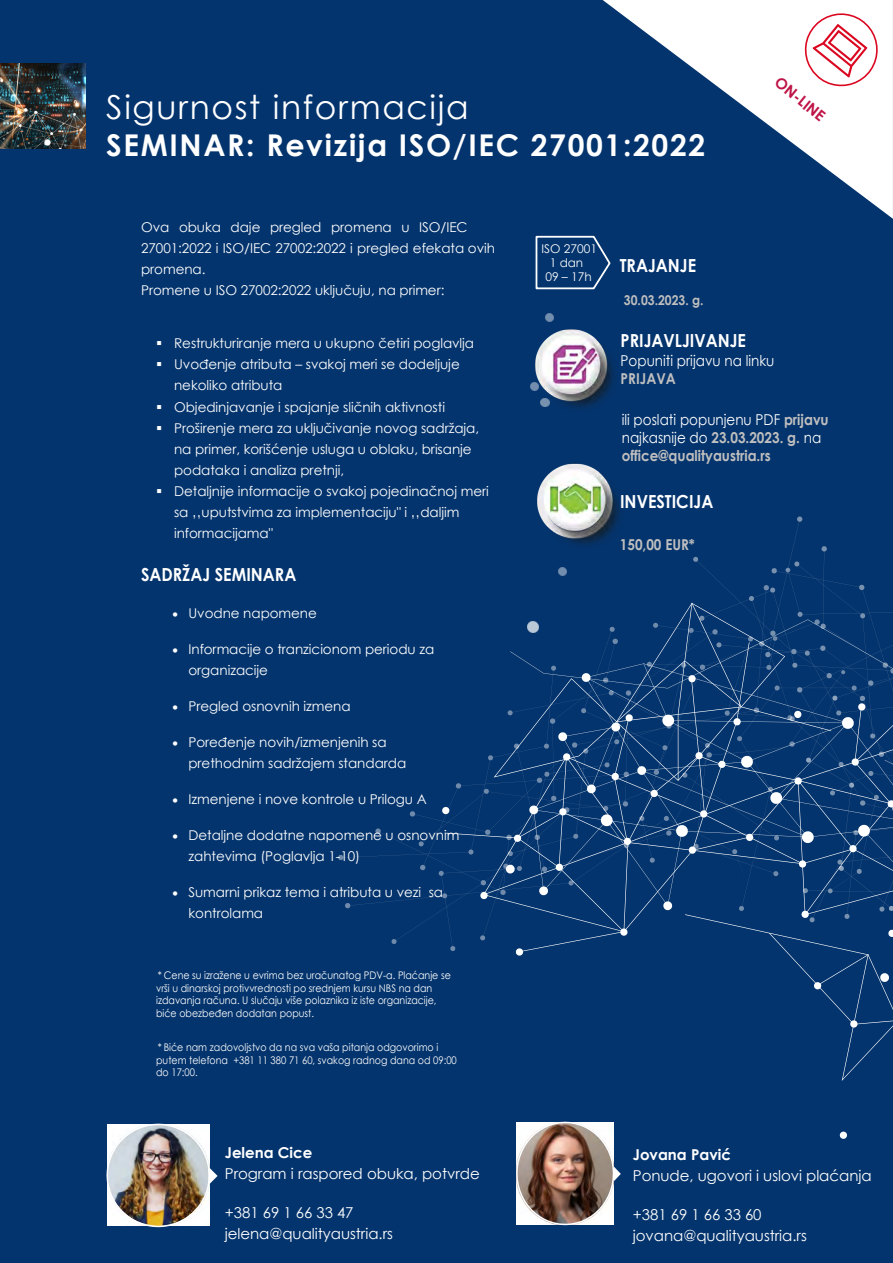
<style>
.page{position:relative;width:893px;height:1263px;background:#04346d}
.page>*{position:absolute;margin:0;border:0;box-sizing:border-box;transform-origin:0 0}
.t1{font:33px "Century Gothic";letter-spacing:.05em;color:#fff}
.t2{font:700 30px "Century Gothic";letter-spacing:.055em;color:#fff}
.t3{font:700 18px "Century Gothic";color:#fff;scale:.9 1}
.t4{font:15px/21.5px "Century Gothic";letter-spacing:-.005em;color:#fff}
.t5{font:15px/18px "Century Gothic";letter-spacing:-.005em;color:#fff;scale:.9 1}
.t6{font:700 15px "Century Gothic";color:#fff}
.t7{font:700 15px "Century Gothic";color:#bfbfbf;scale:.9 1}
.t8{font:700 15px "Century Gothic";color:#be1447}
.t9{font:13.5px/21px "Century Gothic";letter-spacing:-.005em;color:#fff}
.t10{font:700 13.5px "Century Gothic";color:#bfbfbf;scale:.9 1}
.t11{font:12px/14.1px "Century Gothic";color:#fff;text-align:center}
.t12{font:10.5px/12.6px "Century Gothic";color:#fff;scale:.9 1}
.s1{font-style:inherit}
.s2{font-weight:700;color:#bfbfbf}
</style>
<div class="page">
<svg style="left:603px;top:0;width:290px;height:219px"></svg>
<img style="left:0;top:64px;width:85px;height:85px">
<svg style="left:839px;top:1131px;width:8px;height:8px"></svg>
<svg style="left:693px;top:516px;width:174px;height:87px"></svg>
<svg style="left:804px;top:13px;width:74px;height:74px"></svg>
<img style="left:516px;top:1121px;width:105px;height:105px">
<img style="left:106px;top:1123px;width:112px;height:105px">
<svg style="left:546px;top:314px;width:8px;height:8px"></svg>
<svg style="left:535px;top:235px;width:76px;height:55px"></svg>
<img style="left:532px;top:329px;width:82px;height:79px">
<svg style="left:442px;top:603px;width:451px;height:478px"></svg>
<svg style="left:559px;top:568px;width:8px;height:8px"></svg>
<img style="left:537px;top:463px;width:83px;height:82px">
<h1 class="t1" style="left:106px;top:84px;width:364px">Sigurnost informacija</h1>
<h2 class="t2" style="left:106px;top:123px;width:600px">SEMINAR: Revizija ISO/IEC 27001:2022</h2>
<p class="t8" style="left:784px;top:71px;width:61px;rotate:39deg">ON-LINE</p>
<p class="t9" style="left:141px;top:216px;width:355px">Ova obuka daje pregled promena u ISO/IEC 27001:2022 i ISO/IEC 27002:2022 i pregled efekata ovih promena.<br>Promene u ISO 27002:2022 uključuju, na primer:</p>
<p class="t9" style="left:156px;top:333px;width:320px">▪ Restrukturiranje mera u ukupno četiri poglavlja</p>
<p class="t9" style="left:174px;top:354px;width:287px;text-indent:-18px">▪ Uvođenje atributa – svakoj meri se dodeljuje nekoliko atributa</p>
<p class="t9" style="left:156px;top:396px;width:290px">▪ Objedinjavanje i spajanje sličnih aktivnosti</p>
<p class="t9" style="left:174px;top:417px;width:307px;text-indent:-18px">▪ Proširenje mera za uključivanje novog sadržaja, na primer, korišćenje usluga u oblaku, brisanje podataka i analiza pretnji,</p>
<p class="t9" style="left:174px;top:480px;width:316px;text-indent:-18px">▪ Detaljnije informacije o svakoj pojedinačnoj meri sa ‚‚uputstvima za implementaciju" i ‚‚daljim informacijama"</p>
<h3 class="t3" style="left:141px;top:561px;width:174px"><span class="s1">SADRŽAJ</span> SEMINARA</h3>
<p class="t9" style="left:172px;top:602px;width:146px">• Uvodne napomene</p>
<p class="t9" style="left:188px;top:638px;width:247px;text-indent:-16px">• Informacije o tranzicionom periodu za organizacije</p>
<p class="t9" style="left:172px;top:695px;width:180px">• Pregled osnovnih izmena</p>
<p class="t9" style="left:188px;top:731px;width:219px;text-indent:-16px">• Poređenje novih/izmenjenih sa prethodnim sadržajem standarda</p>
<p class="t9" style="left:172px;top:788px;width:256px">• Izmenjene i nove kontrole u Prilogu A</p>
<p class="t9" style="left:188px;top:824px;width:272px;text-indent:-16px">• Detaljne dodatne napomene u osnovnim zahtevima (Poglavlja 1-10)</p>
<p class="t9" style="left:188px;top:881px;width:256px;text-indent:-16px">• Sumarni prikaz tema i atributa u vezi sa kontrolama</p>
<p class="t12" style="left:156px;top:969px;width:329px">* Cene su izražene u evrima bez uračunatog PDV-a. Plaćanje se vrši u dinarskoj protivvrednosti po srednjem kursu NBS na dan izdavanja računa. U slučaju više polaznika iz iste organizacije, biće obezbeđen dodatan popust.</p>
<p class="t12" style="left:156px;top:1041px;width:336px">* Biće nam zadovoljstvo da na sva vaša pitanja odgovorimo i putem telefona +381 11 380 71 60, svakog radnog dana od 09:00 do 17:00.</p>
<p class="t6" style="left:225px;top:1141px;width:89px">Jelena Cice</p>
<p class="t4" style="left:225px;top:1163px;width:256px">Program i raspored obuka, potvrde</p>
<p class="t4" style="left:225px;top:1201px;width:170px">+381 69 1 66 33 47 jelena@qualityaustria.rs</p>
<p class="t11" style="left:541px;top:242px;width:57px">ISO 27001<br>1 dan<br>09 – 17h</p>
<h3 class="t3" style="left:620px;top:251px;width:86px">TRAJANJE</h3>
<p class="t10" style="left:624px;top:289px;width:90px">30.03.2023. g.</p>
<h3 class="t3" style="left:621px;top:327px;width:141px">PRIJAVLJIVANJE</h3>
<p class="t5" style="left:621px;top:351px;width:172px">Popuniti prijavu na linku</p>
<p class="t7" style="left:621px;top:367px;width:63px">PRIJAVA</p>
<p class="t5" style="left:622px;top:410px;width:231px">ili poslati popunjenu PDF <span class="s2">prijavu </span>najkasnije do <span class="s2">23.03.2023. g.</span> na <span class="s2">office@qualityaustria.rs</span></p>
<h3 class="t3" style="left:620px;top:487px;width:105px">INVESTICIJA</h3>
<p class="t7" style="left:620px;top:533px;width:85px">1<span class="s1">5</span>0,00 EUR*</p>
<p class="t6" style="left:633px;top:1143px;width:100px">Jovana Pavić</p>
<p class="t4" style="left:633px;top:1165px;width:240px">Ponude, ugovori i uslovi plaćanja</p>
<p class="t4" style="left:633px;top:1203px;width:176px">+381 69 1 66 33 60 jovana@qualityaustria.rs</p>
</div>
